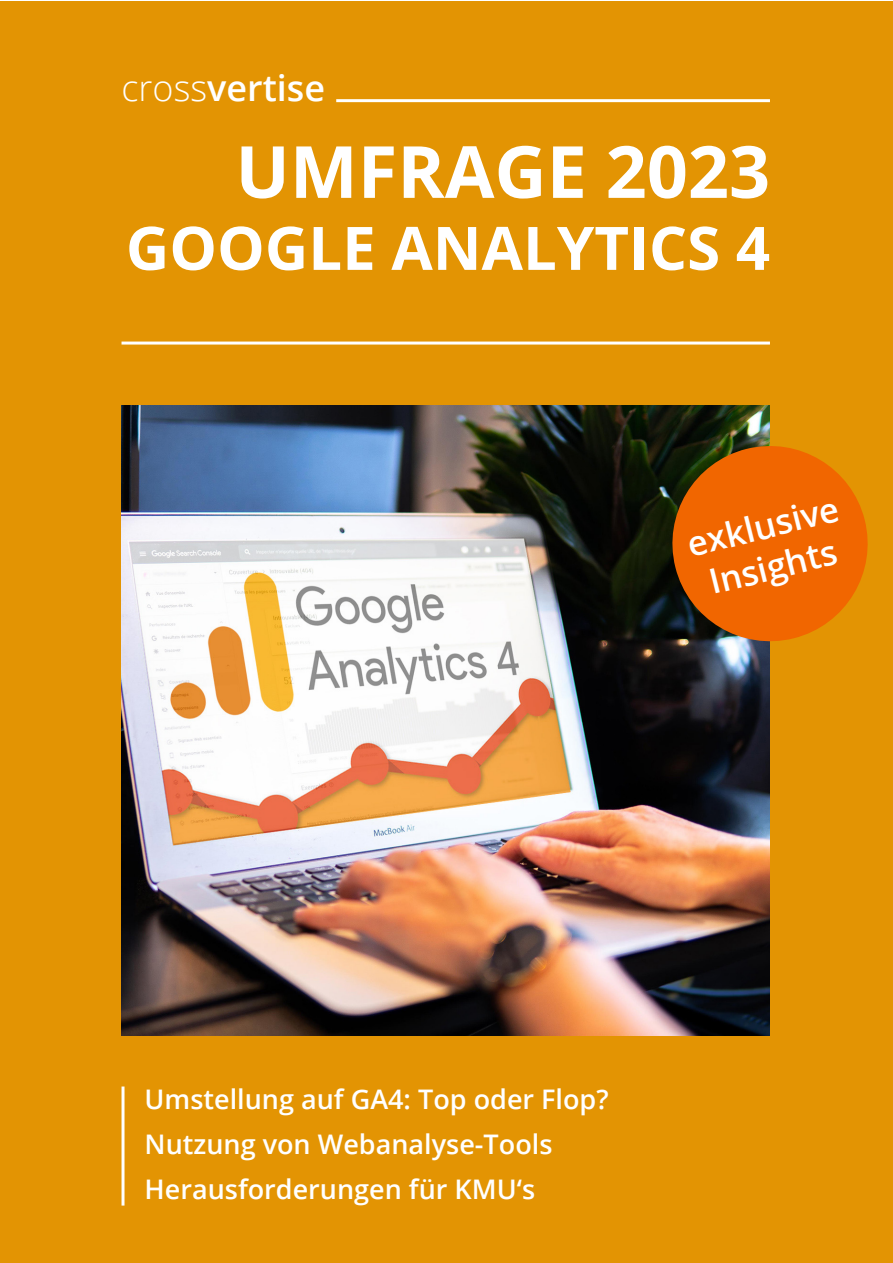
<style>
.page{position:relative;width:893px;height:1263px;background:#fff}
.page>*{position:absolute;margin:0;border:0;box-sizing:border-box;transform-origin:0 0}
.t1{font:700 72px "Open Sans";color:#fff}
.t2{font:700 60px "Open Sans";color:#fff}
.t3{font:600 36px "Open Sans";color:#fff}
.t4{font:600 34.5px/41.4px "Open Sans";color:#fff;text-align:center}
.t5{font:600 27px/45px "Open Sans";color:#fff}
.s1{font-weight:300}
</style>
<div class="page">
<div style="left:0;top:1px;width:892px;height:1262px;background:#e39403"></div>
<hr style="left:336px;top:99px;width:434px;height:3px;background:#fff">
<hr style="left:122px;top:342px;width:648px;height:3px;background:#fff">
<img style="left:122px;top:405px;width:648px;height:630px">
<svg style="left:662px;top:436px;width:206px;height:215px;background:#c86106"></svg>
<hr style="left:122px;top:1086px;width:3px;height:119px;background:#fff">
<h3 class="t3" style="left:122px;top:63px;width:205px"><span class="s1">cross</span>vertise</h3>
<h1 class="t1" style="left:235px;top:121px;width:536px">UMFRAGE 2023</h1>
<h2 class="t2" style="left:126px;top:206px;width:646px">GOOGLE ANALYTICS 4</h2>
<p class="t4" style="left:683px;top:524px;width:156px;rotate:-14deg">exklusive<br>Insights</p>
<p class="t5" style="left:145px;top:1076px;width:466px">Umstellung auf GA4: Top oder Flop?<br>Nutzung von Webanalyse-Tools<br>Herausforderungen für KMU‘s</p>
</div>
